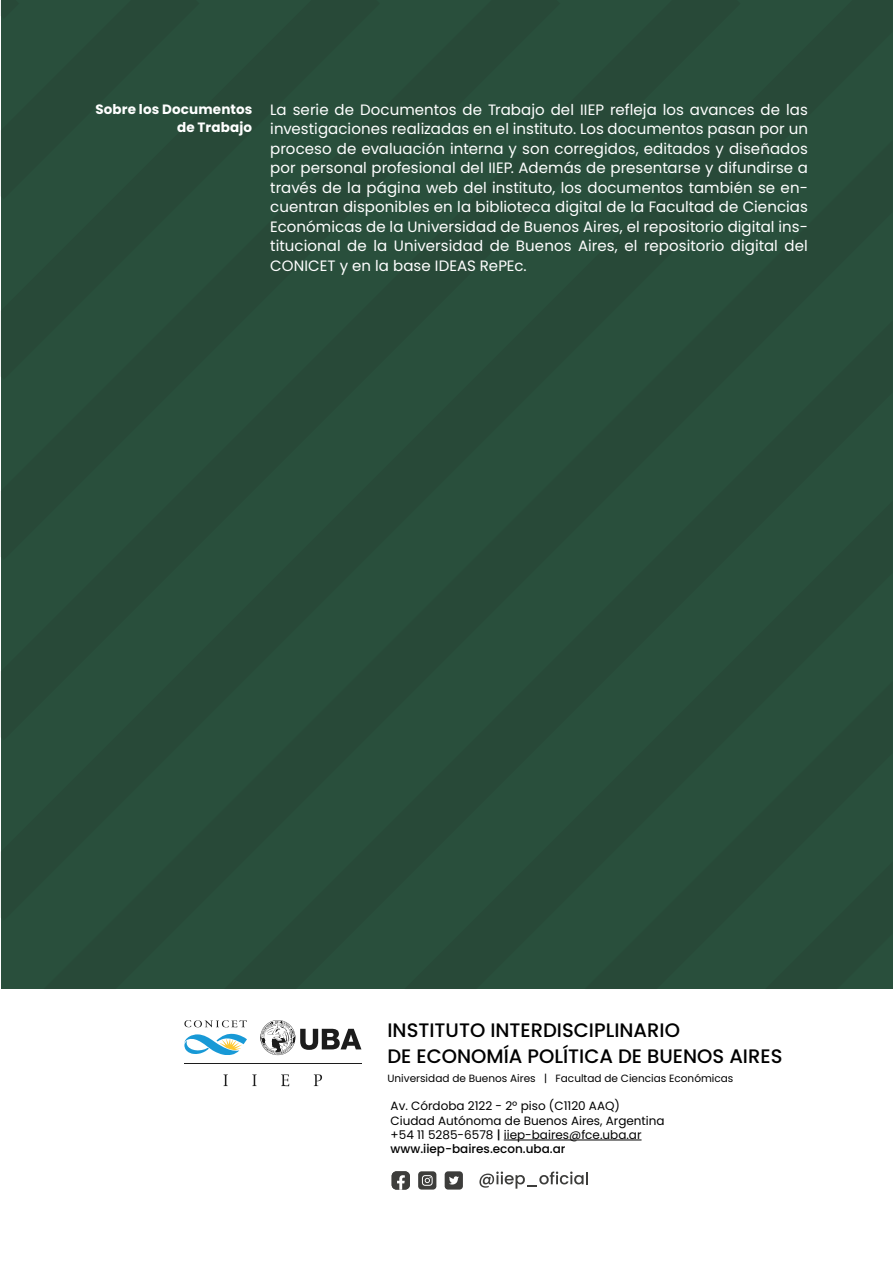
<style>
.page{position:relative;width:893px;height:1263px;background:#fff}
.page>*{position:absolute;margin:0;border:0;box-sizing:border-box;transform-origin:0 0}
.t1{font:500 19.5px/25.5px "Poppins";color:#000}
.t2{font:15px/19.5px "Poppins";letter-spacing:.005em;color:#fff;text-align:justify}
.t3{font:700 13.5px/18px "Poppins";letter-spacing:.01em;color:#fff;text-align:right}
.t4{font:12px/14.4px "Poppins";color:#000}
.t5{font:10.5px "Poppins";color:#000}
.s1{font-weight:500}
</style>
<div class="page">
<div style="left:44px;top:921px;width:849px;height:68px;background:#294f3c"></div>
<div style="left:1px;top:0;width:892px;height:921px;background:#294f3c"></div>
<div style="left:1px;top:0;width:739px;height:740px;background:#294f3c"></div>
<div style="left:1px;top:0;width:559px;height:560px;background:#294f3c"></div>
<div style="left:1px;top:0;width:379px;height:380px;background:#294f3c"></div>
<div style="left:1px;top:0;width:198px;height:199px;background:#294f3c"></div>
<hr style="left:184px;top:1063px;width:177px;height:1px;background:#1c1c1c">
<svg style="left:184px;top:1020px;width:63px;height:7px"></svg>
<svg style="left:184px;top:1033px;width:63px;height:22px"></svg>
<svg style="left:260px;top:1020px;width:101px;height:35px"></svg>
<svg style="left:223px;top:1074px;width:5px;height:12px"></svg>
<svg style="left:252px;top:1074px;width:5px;height:12px"></svg>
<svg style="left:281px;top:1074px;width:8px;height:12px"></svg>
<svg style="left:314px;top:1074px;width:8px;height:12px"></svg>
<hr style="left:504px;top:1140px;width:137px;height:1px;background:#000">
<div style="left:445px;top:1171px;width:18px;height:18px;background:#3d3d3b;border-radius:3px"></div>
<svg style="left:449px;top:1176px;width:10px;height:9px"></svg>
<div style="left:418px;top:1171px;width:18px;height:18px;background:#3d3d3b;border-radius:3px"></div>
<svg style="left:422px;top:1175px;width:11px;height:11px"></svg>
<svg style="left:392px;top:1171px;width:18px;height:18px"></svg>
<svg style="left:479px;top:1171px;width:109px;height:17px"></svg>
<p class="t3" style="left:95px;top:100px;width:158px">Sobre los Documentos de Trabajo</p>
<p class="t2" style="left:270px;top:100px;width:539px">La serie de Documentos de Trabajo del IIEP refleja los avances de las investigaciones realizadas en el instituto. Los documentos pasan por un proceso de evaluación interna y son corregidos, editados y diseñados por personal profesional del IIEP. Además de presentarse y difundirse a través de la página web del instituto, los documentos también se en&shy;cuentran disponibles en la biblioteca digital de la Facultad de Ciencias Económicas de la Universidad de Buenos Aires, el repositorio digital ins&shy;titucional de la Universidad de Buenos Aires, el repositorio digital del CONICET y en la base IDEAS RePEc.</p>
<h1 class="t1" style="left:387px;top:1018px;width:396px">INSTITUTO INTERDISCIPLINARIO<br>DE ECONOMÍA POLÍTICA DE BUENOS AIRES</h1>
<p class="t5" style="left:387px;top:1073px;width:347px">Universidad de Buenos Aires | Facultad de Ciencias Económicas</p>
<p class="t4" style="left:391px;top:1099px;width:276px">Av. Córdoba 2122 - 2º piso (C1120 AAQ)<br>Ciudad Autónoma de Buenos Aires, Argentina +54 11 5285-6578 <span class="s1">|</span> iiep-baires@fce.uba.ar <span class="s1">www.iiep-baires.econ.uba.ar</span></p>
</div>
